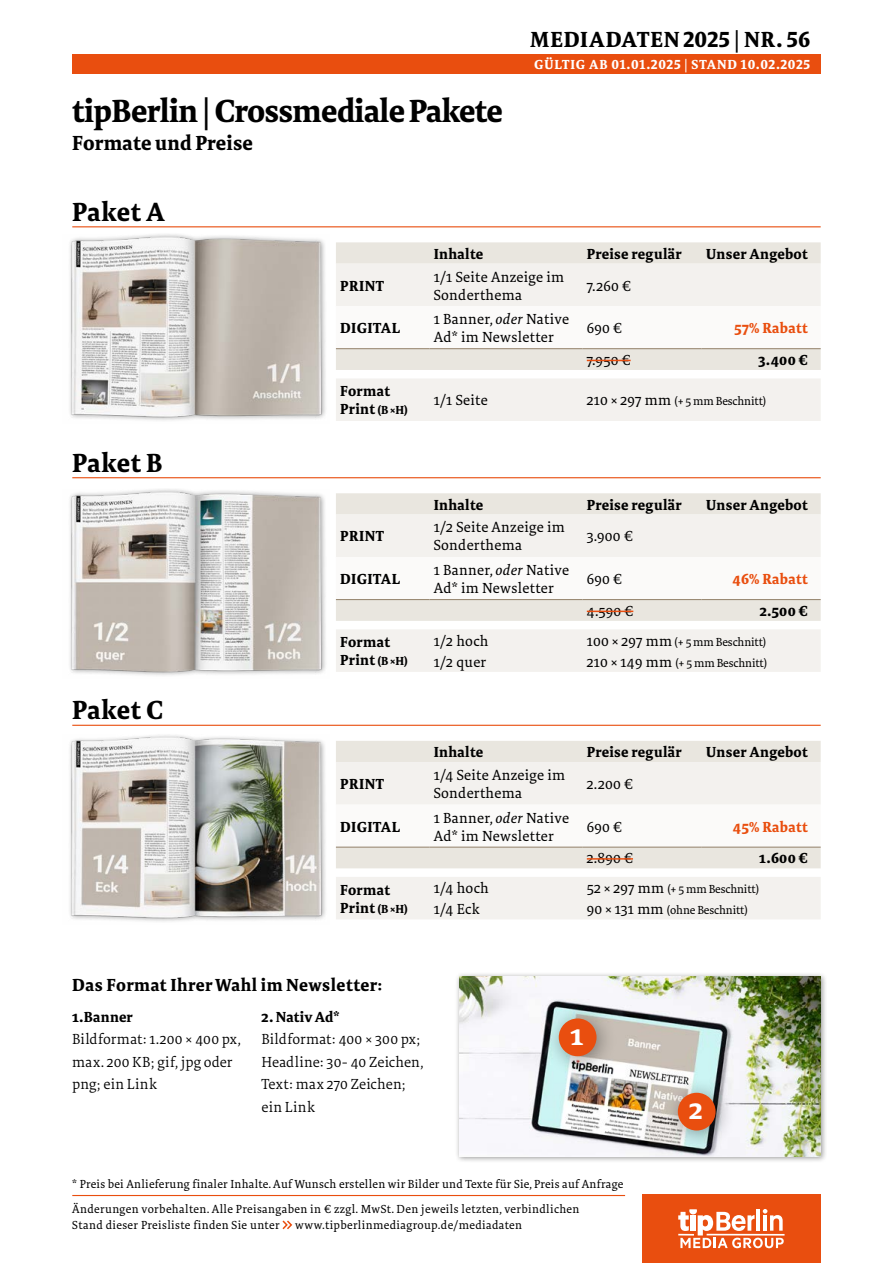
<style>
.page{position:relative;width:893px;height:1263px;background:#fff}
.page>*{position:absolute;margin:0;border:0;box-sizing:border-box;transform-origin:0 0}
.t1{font:700 33px "Tundra Pro";letter-spacing:-.02em;color:#000}
.t2{font:700 28.5px "Tundra Pro";color:#fff}
.t3{font:700 27px "Tundra Pro";letter-spacing:.015em;color:#000}
.t4{font:700 22.5px "Tundra Pro";letter-spacing:.03em;color:#000}
.t5{font:700 21px "Tundra Pro";letter-spacing:.01em;color:#000}
.t6{font:700 18px "Tundra Pro";letter-spacing:.025em;color:#000}
.t7{font:15px/18px "Tundra Pro";letter-spacing:.02em;color:#000}
.t8{font:700 15px/18px "Tundra Pro";letter-spacing:.02em;color:#000}
.t9{font:300 15px/22.5px "Tundra Pro";letter-spacing:.015em;color:#000}
.t10{font:700 15px "Tundra Pro";letter-spacing:.02em;color:#e94e0f}
.t11{font:700 13.5px "Tundra Pro";letter-spacing:.06em;color:#fff}
.t12{font:12px/16.5px "Tundra Pro";letter-spacing:.02em;color:#000}
.t13{font:12px "Tundra Pro";letter-spacing:-.01em;color:#000}
.s1{font-style:italic}
.s2{font-size:12px}
.s3{font-size:15px}
</style>
<div class="page">
<div style="left:642px;top:1195px;width:179px;height:68px;background:#e94e0f"></div>
<svg style="left:678px;top:1209px;width:106px;height:39px"></svg>
<hr style="left:707px;top:1234px;width:77px;height:1px;background:#fff">
<div style="left:72px;top:54px;width:749px;height:19px;background:#e94e0f"></div>
<hr style="left:72px;top:1195px;width:553px;height:1px;background:#e94e0f">
<svg style="left:282px;top:1220px;width:11px;height:10px"></svg>
<svg style="left:336px;top:242px;width:485px;height:179px"></svg>
<hr style="left:336px;top:348px;width:93px;height:1px;background:#928068">
<hr style="left:429px;top:348px;width:154px;height:1px;background:#928068">
<hr style="left:583px;top:348px;width:119px;height:1px;background:#928068">
<hr style="left:702px;top:348px;width:119px;height:1px;background:#928068">
<hr style="left:587px;top:360px;width:44px;height:1px;background:#e94e0f">
<svg style="left:336px;top:493px;width:485px;height:128px"></svg>
<div style="left:336px;top:629px;width:485px;height:43px;background:#f3f1ee"></div>
<hr style="left:336px;top:599px;width:93px;height:1px;background:#928068">
<hr style="left:429px;top:599px;width:154px;height:1px;background:#928068">
<hr style="left:583px;top:599px;width:119px;height:1px;background:#928068">
<hr style="left:702px;top:599px;width:119px;height:1px;background:#928068">
<hr style="left:587px;top:611px;width:46px;height:1px;background:#e94e0f">
<svg style="left:336px;top:741px;width:485px;height:127px"></svg>
<div style="left:336px;top:877px;width:485px;height:42px;background:#f3f1ee"></div>
<hr style="left:336px;top:847px;width:93px;height:1px;background:#928068">
<hr style="left:429px;top:847px;width:154px;height:1px;background:#928068">
<hr style="left:583px;top:847px;width:119px;height:1px;background:#928068">
<hr style="left:702px;top:847px;width:119px;height:1px;background:#928068">
<hr style="left:587px;top:858px;width:46px;height:2px;background:#e94e0f">
<img style="left:70px;top:234px;width:256px;height:187px">
<img style="left:70px;top:489px;width:256px;height:187px">
<img style="left:70px;top:735px;width:256px;height:187px">
<div style="left:454px;top:972px;width:373px;height:191px;background:#000;opacity:.4"></div>
<img style="left:459px;top:977px;width:362px;height:180px">
<div style="left:543px;top:1003px;width:75px;height:74px;background:#000;opacity:.4"></div>
<div style="left:559px;top:1018px;width:37px;height:38px;background:#e94e0f;border-radius:50%"></div>
<div style="left:662px;top:1077px;width:75px;height:74px;background:#000;opacity:.4"></div>
<div style="left:678px;top:1093px;width:38px;height:37px;background:#e94e0f;border-radius:50%"></div>
<hr style="left:72px;top:226px;width:749px;height:1px;background:#e94e0f">
<hr style="left:72px;top:477px;width:749px;height:1px;background:#e94e0f">
<hr style="left:72px;top:725px;width:749px;height:1px;background:#e94e0f">
<h3 class="t4" style="left:530px;top:25px;width:281px">MEDIADATEN 2025 | NR. 56</h3>
<h1 class="t1" style="left:72px;top:89px;width:432px">tipBerlin | Crossmediale Pakete</h1>
<h3 class="t5" style="left:72px;top:130px;width:182px">Formate und Preise</h3>
<h3 class="t3" style="left:72px;top:195px;width:94px">Paket A</h3>
<p class="t11" style="left:534px;top:55px;width:277px">GÜLTIG AB 01.01.2025 | STAND 10.02.2025</p>
<p class="t8" style="left:434px;top:245px;width:51px">Inhalte</p>
<p class="t8" style="left:587px;top:245px;width:96px">Preise regulär</p>
<p class="t8" style="left:706px;top:245px;width:103px">Unser Angebot</p>
<h3 class="t3" style="left:72px;top:445px;width:92px">Paket B</h3>
<h3 class="t3" style="left:72px;top:693px;width:92px">Paket C</h3>
<p class="t8" style="left:340px;top:277px;width:45px">PRINT</p>
<p class="t7" style="left:434px;top:268px;width:132px">1/1 Seite Anzeige im<br>Sonderthema</p>
<p class="t7" style="left:587px;top:277px;width:46px">7.260 €</p>
<p class="t8" style="left:340px;top:319px;width:62px">DIGITAL</p>
<p class="t7" style="left:434px;top:310px;width:137px">1 Banner, <span class="s1">oder</span> Native<br>Ad* im Newsletter</p>
<p class="t7" style="left:587px;top:319px;width:37px">690 €</p>
<p class="t10" style="left:734px;top:318px;width:75px">57% Rabatt</p>
<p class="t7" style="left:587px;top:351px;width:45px">7.950 €</p>
<p class="t8" style="left:759px;top:351px;width:51px">3.400 €</p>
<p class="t8" style="left:340px;top:383px;width:69px">Format<br>Print <span class="s2">(B×H)</span></p>
<p class="t7" style="left:434px;top:392px;width:55px">1/1 Seite</p>
<p class="t13" style="left:587px;top:394px;width:181px"><span class="s3">210 × 297 mm</span> (+ 5 mm Beschnitt)</p>
<p class="t8" style="left:434px;top:496px;width:51px">Inhalte</p>
<p class="t8" style="left:587px;top:496px;width:96px">Preise regulär</p>
<p class="t8" style="left:706px;top:496px;width:103px">Unser Angebot</p>
<p class="t8" style="left:340px;top:528px;width:45px">PRINT</p>
<p class="t7" style="left:434px;top:519px;width:133px">1/2 Seite Anzeige im<br>Sonderthema</p>
<p class="t7" style="left:587px;top:528px;width:48px">3.900 €</p>
<p class="t8" style="left:340px;top:570px;width:62px">DIGITAL</p>
<p class="t7" style="left:434px;top:561px;width:137px">1 Banner, <span class="s1">oder</span> Native<br>Ad* im Newsletter</p>
<p class="t7" style="left:587px;top:570px;width:37px">690 €</p>
<p class="t10" style="left:732px;top:569px;width:77px">46% Rabatt</p>
<p class="t7" style="left:587px;top:602px;width:48px">4.590 €</p>
<p class="t8" style="left:760px;top:602px;width:50px">2.500 €</p>
<p class="t8" style="left:340px;top:634px;width:69px">Format<br>Print <span class="s2">(B×H)</span></p>
<p class="t7" style="left:434px;top:632px;width:56px">1/2 hoch</p>
<p class="t13" style="left:587px;top:634px;width:181px"><span class="s3">100 × 297 mm</span> (+ 5 mm Beschnitt)</p>
<p class="t7" style="left:434px;top:653px;width:54px">1/2 quer</p>
<p class="t13" style="left:587px;top:655px;width:182px"><span class="s3">210 × 149 mm</span> (+ 5 mm Beschnitt)</p>
<p class="t8" style="left:434px;top:743px;width:51px">Inhalte</p>
<p class="t8" style="left:587px;top:743px;width:96px">Preise regulär</p>
<p class="t8" style="left:706px;top:743px;width:103px">Unser Angebot</p>
<p class="t8" style="left:340px;top:775px;width:45px">PRINT</p>
<p class="t7" style="left:434px;top:766px;width:133px">1/4 Seite Anzeige im<br>Sonderthema</p>
<p class="t7" style="left:587px;top:775px;width:48px">2.200 €</p>
<p class="t8" style="left:340px;top:818px;width:62px">DIGITAL</p>
<p class="t7" style="left:434px;top:809px;width:137px">1 Banner, <span class="s1">oder</span> Native<br>Ad* im Newsletter</p>
<p class="t7" style="left:587px;top:818px;width:37px">690 €</p>
<p class="t10" style="left:733px;top:817px;width:77px">45% Rabatt</p>
<p class="t7" style="left:587px;top:850px;width:48px">2.890 €</p>
<p class="t8" style="left:759px;top:850px;width:50px">1.600 €</p>
<p class="t8" style="left:340px;top:881px;width:69px">Format<br>Print <span class="s2">(B×H)</span></p>
<p class="t7" style="left:434px;top:879px;width:57px">1/4 hoch</p>
<p class="t13" style="left:587px;top:882px;width:174px"><span class="s3">52 × 297 mm</span> (+ 5 mm Beschnitt)</p>
<p class="t7" style="left:434px;top:901px;width:48px">1/4 Eck</p>
<p class="t13" style="left:587px;top:903px;width:162px"><span class="s3">90 × 131 mm</span> (ohne Beschnitt)</p>
<p class="t6" style="left:72px;top:973px;width:311px">Das Format Ihrer Wahl im Newsletter:</p>
<p class="t8" style="left:72px;top:1008px;width:62px">1.Banner</p>
<p class="t9" style="left:72px;top:1028px;width:170px">Bildformat: 1.200 × 400 px, max. 200 KB; gif, jpg oder png; ein Link</p>
<p class="t8" style="left:261px;top:1008px;width:79px">2. Nativ Ad*</p>
<p class="t9" style="left:261px;top:1028px;width:164px">Bildformat: 400 × 300 px;<br>Headline: 30- 40 Zeichen,<br>Text: max 270 Zeichen; ein Link</p>
<h2 class="t2" style="left:570px;top:1017px;width:14px">1</h2>
<p class="t12" style="left:72px;top:1176px;width:553px">* Preis bei Anlieferung finaler Inhalte. Auf Wunsch erstellen wir Bilder und Texte für Sie, Preis auf Anfrage</p>
<p class="t12" style="left:72px;top:1201px;width:509px">Änderungen vorbehalten. Alle Preisangaben in € zzgl. MwSt. Den jeweils letzten, verbindlichen<br>Stand dieser Preisliste finden Sie unter</p>
<p class="t12" style="left:295px;top:1217px;width:228px">www.tipberlinmediagroup.de/mediadaten</p>
<h2 class="t2" style="left:689px;top:1091px;width:15px">2</h2>
</div>
